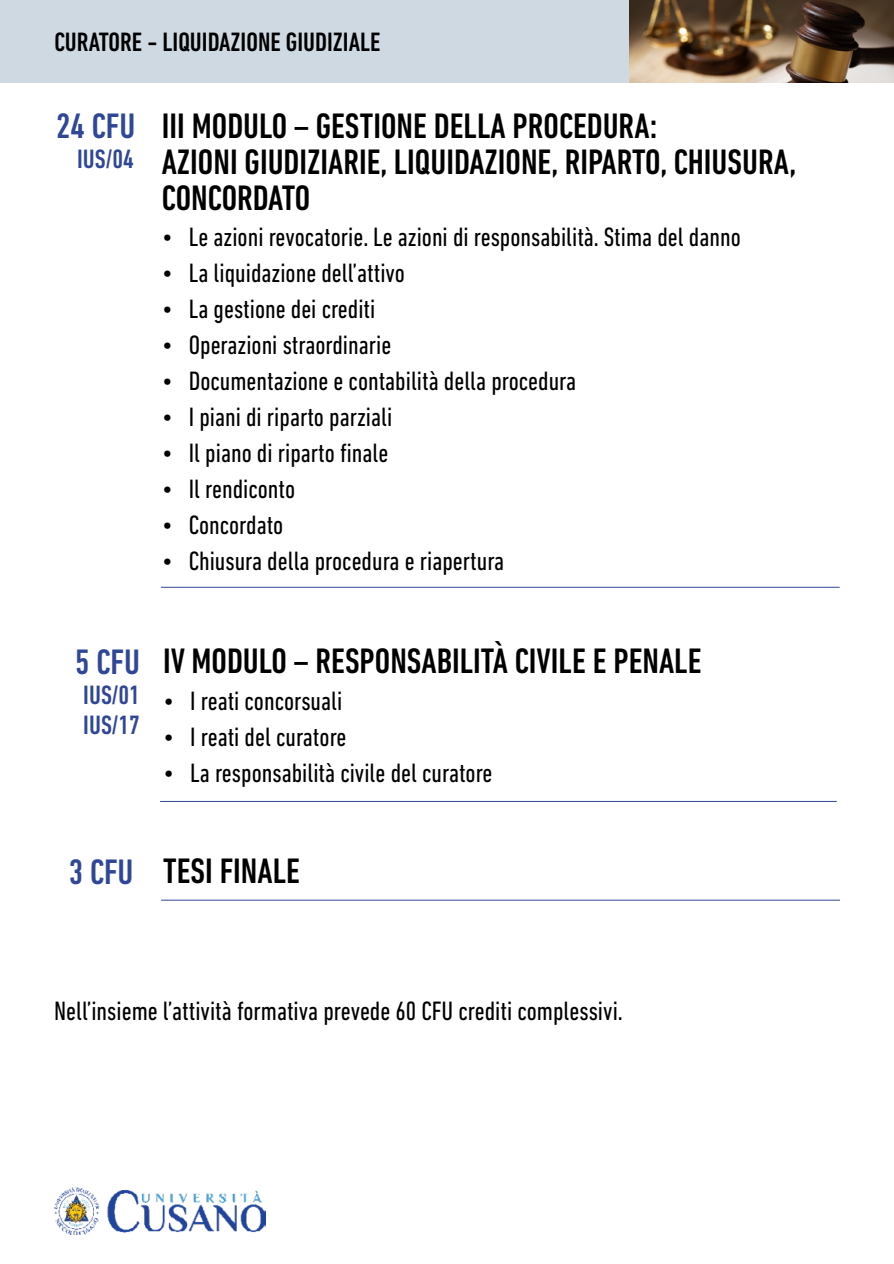
<style>
.page{position:relative;width:894px;height:1264px;background:#fff}
.page>*{position:absolute;margin:0;border:0;box-sizing:border-box;transform-origin:0 0}
.t1{font:500 condensed 36px/36px "DIN Next LT Pro";color:#000}
.t2{font:500 condensed 36px "DIN Next LT Pro";color:#2f4796}
.t3{font:condensed 27px "DIN Next LT Pro";color:#000}
.t4{font:500 condensed 27px "DIN Next LT Pro";color:#000}
.t5{font:500 condensed 27px/30px "DIN Next LT Pro";color:#2f4796}
</style>
<div class="page">
<img style="left:54px;top:1187px;width:211px;height:47px">
<div style="left:0;top:0;width:893px;height:83px;background:#ced9e2"></div>
<hr style="left:161px;top:899px;width:678px;height:1px;background:#304696">
<img style="left:630px;top:0;width:263px;height:83px">
<hr style="left:161px;top:587px;width:678px;height:1px;background:#304696">
<hr style="left:160px;top:801px;width:676px;height:1px;background:#304696">
<p class="t4" style="left:54px;top:26px;width:327px">CURATORE - LIQUIDAZIONE GIUDIZIALE</p>
<p class="t2" style="left:56px;top:106px;width:81px">24 CFU</p>
<p class="t5" style="left:77px;top:144px;width:58px">IUS/04</p>
<p class="t1" style="left:162px;top:108px;width:636px">III MODULO – GESTIONE DELLA PROCEDURA:<br>AZIONI GIUDIZIARIE, LIQUIDAZIONE, RIPARTO, CHIUSURA,<br>CONCORDATO</p>
<p class="t3" style="left:162px;top:221px;width:580px">• Le azioni revocatorie. Le azioni di responsabilità. Stima del danno</p>
<p class="t3" style="left:162px;top:257px;width:245px">• La liquidazione dell’attivo</p>
<p class="t3" style="left:162px;top:293px;width:215px">• La gestione dei crediti</p>
<p class="t3" style="left:162px;top:329px;width:231px">• Operazioni straordinarie</p>
<p class="t3" style="left:162px;top:365px;width:416px">• Documentazione e contabilità della procedura</p>
<p class="t3" style="left:162px;top:401px;width:232px">• I piani di riparto parziali</p>
<p class="t3" style="left:162px;top:437px;width:228px">• Il piano di riparto finale</p>
<p class="t3" style="left:162px;top:473px;width:135px">• Il rendiconto</p>
<p class="t3" style="left:162px;top:509px;width:123px">• Concordato</p>
<p class="t3" style="left:162px;top:545px;width:344px">• Chiusura della procedura e riapertura</p>
<p class="t2" style="left:75px;top:641px;width:66px">5 CFU</p>
<p class="t5" style="left:83px;top:679px;width:58px">IUS/01<br>IUS/17</p>
<p class="t1" style="left:163px;top:643px;width:539px">IV MODULO – RESPONSABILITÀ CIVILE E PENALE</p>
<p class="t3" style="left:163px;top:685px;width:181px">• I reati concorsuali</p>
<p class="t3" style="left:163px;top:721px;width:185px">• I reati del curatore</p>
<p class="t3" style="left:163px;top:757px;width:331px">• La responsabilità civile del curatore</p>
<p class="t2" style="left:69px;top:851px;width:66px">3 CFU</p>
<p class="t1" style="left:163px;top:853px;width:138px">TESI FINALE</p>
<p class="t3" style="left:54px;top:995px;width:570px">Nell’insieme l’attività formativa prevede 60 CFU crediti complessivi.</p>
</div>
